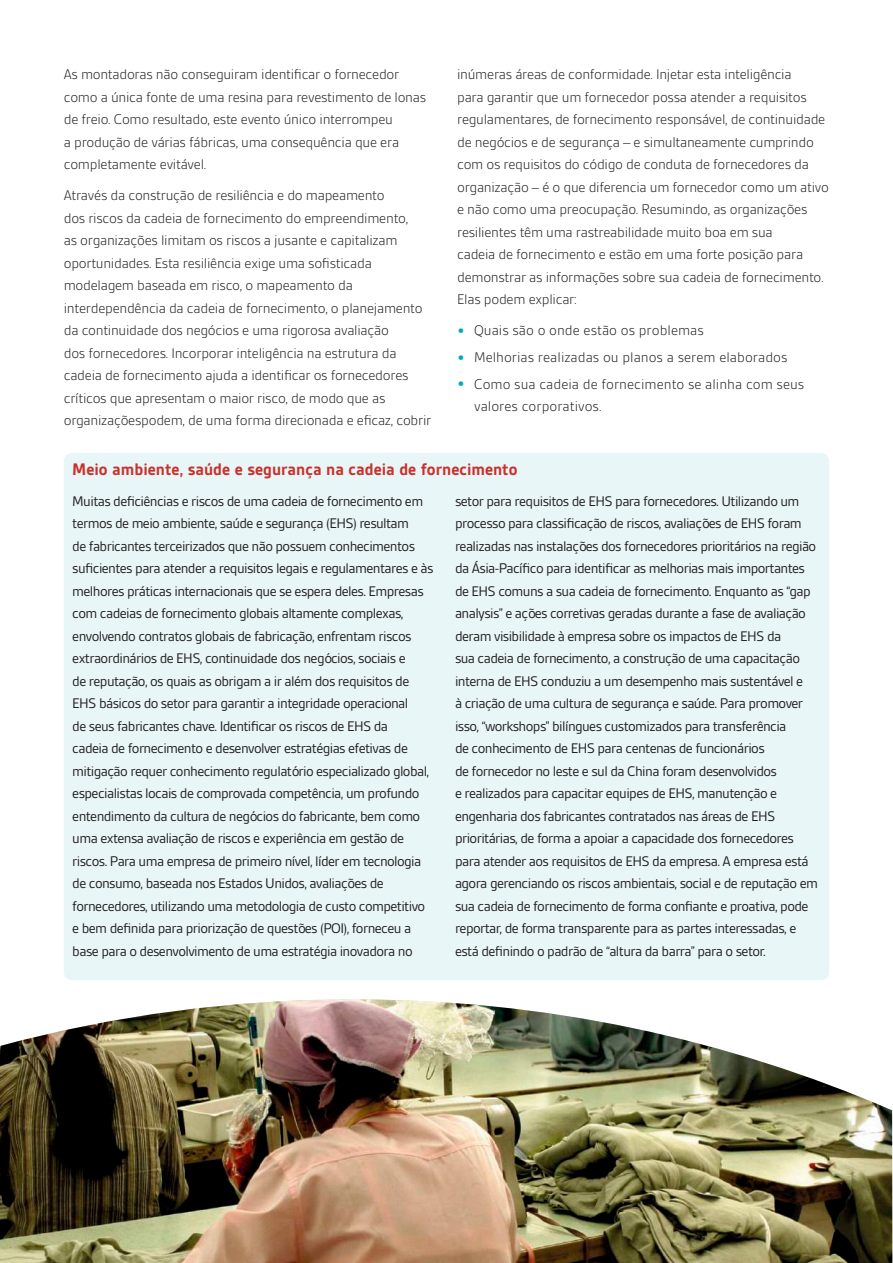
<style>
.page{position:relative;width:893px;height:1263px;background:#fff}
.page>*{position:absolute;margin:0;border:0;box-sizing:border-box;transform-origin:0 0}
.t1{font:700 18px "BSI Gesta";color:#c9312b}
.t2{font:15px/22.5px "BSI Gesta";letter-spacing:-.04em;color:#231f20}
.t3{font:300 15px/22.5px "BSI Gesta";letter-spacing:-.02em;color:#231f20}
.t4{font:300 15px/22.5px "BSI Gesta";color:#231f20}
.s1{font-weight:700;font-size:19.5px;color:#00acbc}
</style>
<div class="page">
<div style="left:64px;top:453px;width:765px;height:527px;background:#e9f6f8;border-radius:9px"></div>
<img style="left:0;top:999px;width:892px;height:264px">
<p class="t3" style="left:64px;top:63px;width:364px">As montadoras não conseguiram identificar o fornecedor como a única fonte de uma resina para revestimento de lonas de freio. Como resultado, este evento único interrompeu<br>a produção de várias fábricas, uma consequência que era completamente evitável.</p>
<p class="t3" style="left:64px;top:184px;width:369px">Através da construção de resiliência e do mapeamento<br>dos riscos da cadeia de fornecimento do empreendimento,<br>as organizações limitam os riscos a jusante e capitalizam oportunidades. Esta resiliência exige uma sofisticada modelagem baseada em risco, o mapeamento da interdependência da cadeia de fornecimento, o planejamento da continuidade dos negócios e uma rigorosa avaliação<br>dos fornecedores. Incorporar inteligência na estrutura da cadeia de fornecimento ajuda a identificar os fornecedores críticos que apresentam o maior risco, de modo que as organizaçõespodem, de uma forma direcionada e eficaz, cobrir</p>
<p class="t3" style="left:457px;top:63px;width:373px">inúmeras áreas de conformidade. Injetar esta inteligência<br>para garantir que um fornecedor possa atender a requisitos regulamentares, de fornecimento responsável, de continuidade de negócios e de segurança – e simultaneamente cumprindo com os requisitos do código de conduta de fornecedores da organização – é o que diferencia um fornecedor como um ativo e não como uma preocupação. Resumindo, as organizações resilientes têm uma rastreabilidade muito boa em sua<br>cadeia de fornecimento e estão em uma forte posição para demonstrar as informações sobre sua cadeia de fornecimento.<br>Elas podem explicar:</p>
<p class="t4" style="left:457px;top:319px;width:248px"><span class="s1">•</span> Quais são o onde estão os problemas</p>
<p class="t4" style="left:457px;top:346px;width:332px"><span class="s1">•</span> Melhorias realizadas ou planos a serem elaborados</p>
<p class="t4" style="left:474px;top:373px;width:332px;text-indent:-17px"><span class="s1">•</span> Como sua cadeia de fornecimento se alinha com seus valores corporativos.</p>
<p class="t1" style="left:72px;top:460px;width:447px">Meio ambiente, saúde e segurança na cadeia de fornecimento</p>
<p class="t2" style="left:72px;top:490px;width:363px">Muitas deficiências e riscos de uma cadeia de fornecimento em termos de meio ambiente, saúde e segurança (EHS) resultam<br>de fabricantes terceirizados que não possuem conhecimentos suficientes para atender a requisitos legais e regulamentares e às melhores práticas internacionais que se espera deles. Empresas com cadeias de fornecimento globais altamente complexas, envolvendo contratos globais de fabricação, enfrentam riscos extraordinários de EHS, continuidade dos negócios, sociais e<br>de reputação, os quais as obrigam a ir além dos requisitos de EHS básicos do setor para garantir a integridade operacional<br>de seus fabricantes chave. Identificar os riscos de EHS da<br>cadeia de fornecimento e desenvolver estratégias efetivas de mitigação requer conhecimento regulatório especializado global, especialistas locais de comprovada competência, um profundo entendimento da cultura de negócios do fabricante, bem como uma extensa avaliação de riscos e experiência em gestão de riscos. Para uma empresa de primeiro nível, líder em tecnologia de consumo, baseada nos Estados Unidos, avaliações de fornecedores, utilizando uma metodologia de custo competitivo e bem definida para priorização de questões (POI), forneceu a base para o desenvolvimento de uma estratégia inovadora no</p>
<p class="t2" style="left:455px;top:490px;width:364px">setor para requisitos de EHS para fornecedores. Utilizando um processo para classificação de riscos, avaliações de EHS foram realizadas nas instalações dos fornecedores prioritários na região da Ásia-Pacífico para identificar as melhorias mais importantes de EHS comuns a sua cadeia de fornecimento. Enquanto as “gap analysis” e ações corretivas geradas durante a fase de avaliação deram visibilidade à empresa sobre os impactos de EHS da<br>sua cadeia de fornecimento, a construção de uma capacitação interna de EHS conduziu a um desempenho mais sustentável e<br>à criação de uma cultura de segurança e saúde. Para promover isso, “workshops” bilíngues customizados para transferência<br>de conhecimento de EHS para centenas de funcionários<br>de fornecedor no leste e sul da China foram desenvolvidos<br>e realizados para capacitar equipes de EHS, manutenção e engenharia dos fabricantes contratados nas áreas de EHS prioritárias, de forma a apoiar a capacidade dos fornecedores para atender aos requisitos de EHS da empresa. A empresa está agora gerenciando os riscos ambientais, social e de reputação em sua cadeia de fornecimento de forma confiante e proativa, pode reportar, de forma transparente para as partes interessadas, e está definindo o padrão de “altura da barra” para o setor.</p>
</div>
